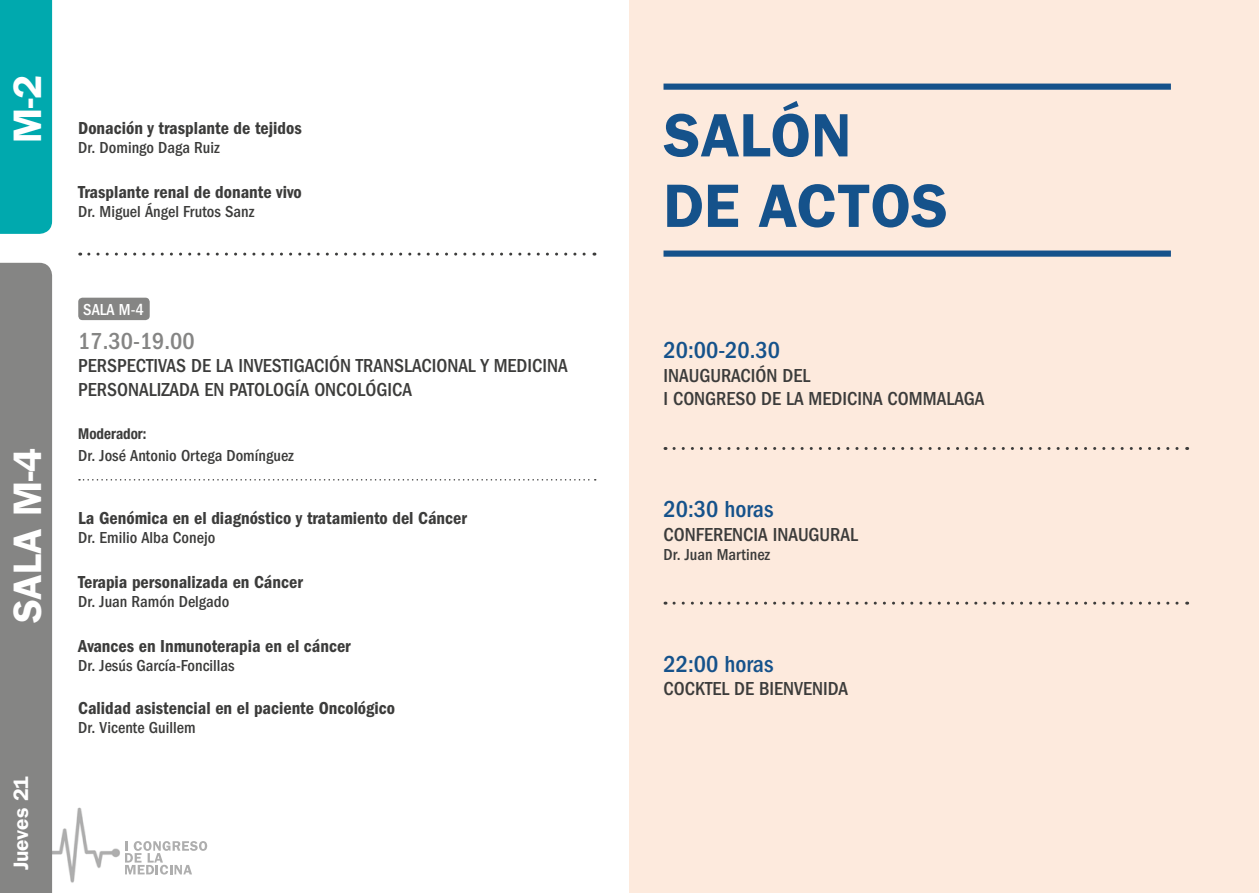
<style>
.page{position:relative;width:1259px;height:893px;background:#fff}
.page>*{position:absolute;margin:0;border:0;box-sizing:border-box;transform-origin:0 0}
.t1{font:600 61.5px/70.5px "ITC Franklin Gothic Std";color:#15528b}
.t2{font:600 39.9px "ITC Franklin Gothic Std";color:#fff}
.t3{font:500 condensed 24px "ITC Franklin Gothic Std";color:#15528b}
.t4{font:500 condensed 24px "ITC Franklin Gothic Std";color:#858584}
.t5{font:600 21px "ITC Franklin Gothic Std";color:#fff}
.t6{font:500 condensed 19.5px/23.4px "ITC Franklin Gothic Std";color:#3c3c3b}
.t7{font:18px "ITC Franklin Gothic Std Dm Cd";color:#3c3c3b}
.t8{font:500 condensed 16.5px "ITC Franklin Gothic Std";color:#3c3c3b}
.t9{font:500 condensed 16.5px "ITC Franklin Gothic Std";color:#fff}
.t10{font:700 condensed 15px "Helvetica Neue LT";color:#3c3c3b}
</style>
<div class="page">
<img style="left:52px;top:802px;width:68px;height:88px">
<svg style="left:125px;top:841px;width:82px;height:33px"></svg>
<div style="left:629px;top:0;width:630px;height:893px;background:#fdeadd"></div>
<svg style="left:89px;top:253px;width:506px;height:3px"></svg>
<div style="left:78px;top:298px;width:72px;height:22px;background:#858584;border-radius:4px"></div>
<svg style="left:79px;top:479px;width:517px;height:2px"></svg>
<svg style="left:674px;top:447px;width:513px;height:3px"></svg>
<svg style="left:674px;top:602px;width:513px;height:3px"></svg>
<div style="left:0;top:0;width:52px;height:234px;background:#00a9ae"></div>
<div style="left:0;top:263px;width:52px;height:630px;background:#858584"></div>
<div style="left:663px;top:251px;width:508px;height:6px;background:#15528b"></div>
<div style="left:663px;top:84px;width:508px;height:6px;background:#15528b"></div>
<h2 class="t2" style="left:4px;top:143px;width:70px;rotate:-90deg">M-2</h2>
<h2 class="t2" style="left:4px;top:623px;width:177px;rotate:-90deg">SALA M-4</h2>
<p class="t5" style="left:9px;top:870px;width:96px;rotate:-90deg">Jueves 21</p>
<p class="t7" style="left:78px;top:117px;width:225px">Donación y trasplante de tejidos</p>
<p class="t8" style="left:78px;top:138px;width:143px">Dr. Domingo Daga Ruiz</p>
<p class="t7" style="left:78px;top:181px;width:225px">Trasplante renal de donante vivo</p>
<p class="t8" style="left:78px;top:202px;width:178px">Dr. Miguel Ángel Frutos Sanz</p>
<p class="t9" style="left:83px;top:300px;width:62px">SALA M-4</p>
<h3 class="t4" style="left:78px;top:327px;width:118px">17.30-19.00</h3>
<p class="t6" style="left:78px;top:354px;width:491px">PERSPECTIVAS DE LA INVESTIGACIÓN TRANSLACIONAL Y MEDICINA<br>PERSONALIZADA EN PATOLOGÍA ONCOLÓGICA</p>
<p class="t10" style="left:78px;top:424px;width:70px">Moderador:</p>
<p class="t8" style="left:78px;top:446px;width:217px">Dr. José Antonio Ortega Domínguez</p>
<p class="t7" style="left:78px;top:507px;width:390px">La Genómica en el diagnóstico y tratamiento del Cáncer</p>
<p class="t8" style="left:78px;top:528px;width:139px">Dr. Emilio Alba Conejo</p>
<p class="t7" style="left:78px;top:571px;width:226px">Terapia personalizada en Cáncer</p>
<p class="t8" style="left:78px;top:592px;width:153px">Dr. Juan Ramón Delgado</p>
<p class="t7" style="left:78px;top:635px;width:274px">Avances en Inmunoterapia en el cáncer</p>
<p class="t8" style="left:78px;top:656px;width:158px">Dr. Jesús García-Foncillas</p>
<p class="t7" style="left:78px;top:698px;width:318px">Calidad asistencial en el paciente Oncológico</p>
<p class="t8" style="left:78px;top:718px;width:119px">Dr. Vicente Guillem</p>
<h1 class="t1" style="left:663px;top:100px;width:286px">SALÓN<br>DE ACTOS</h1>
<h3 class="t3" style="left:663px;top:337px;width:118px">20:00-20.30</h3>
<p class="t6" style="left:663px;top:364px;width:322px">INAUGURACIÓN DEL<br>I CONGRESO DE LA MEDICINA COMMALAGA</p>
<h3 class="t3" style="left:663px;top:496px;width:111px">20:30 horas</h3>
<p class="t6" style="left:663px;top:523px;width:196px">CONFERENCIA INAUGURAL</p>
<p class="t8" style="left:663px;top:545px;width:108px">Dr. Juan Martinez</p>
<h3 class="t3" style="left:663px;top:650px;width:111px">22:00 horas</h3>
<p class="t6" style="left:663px;top:677px;width:186px">COCKTEL DE BIENVENIDA</p>
</div>
